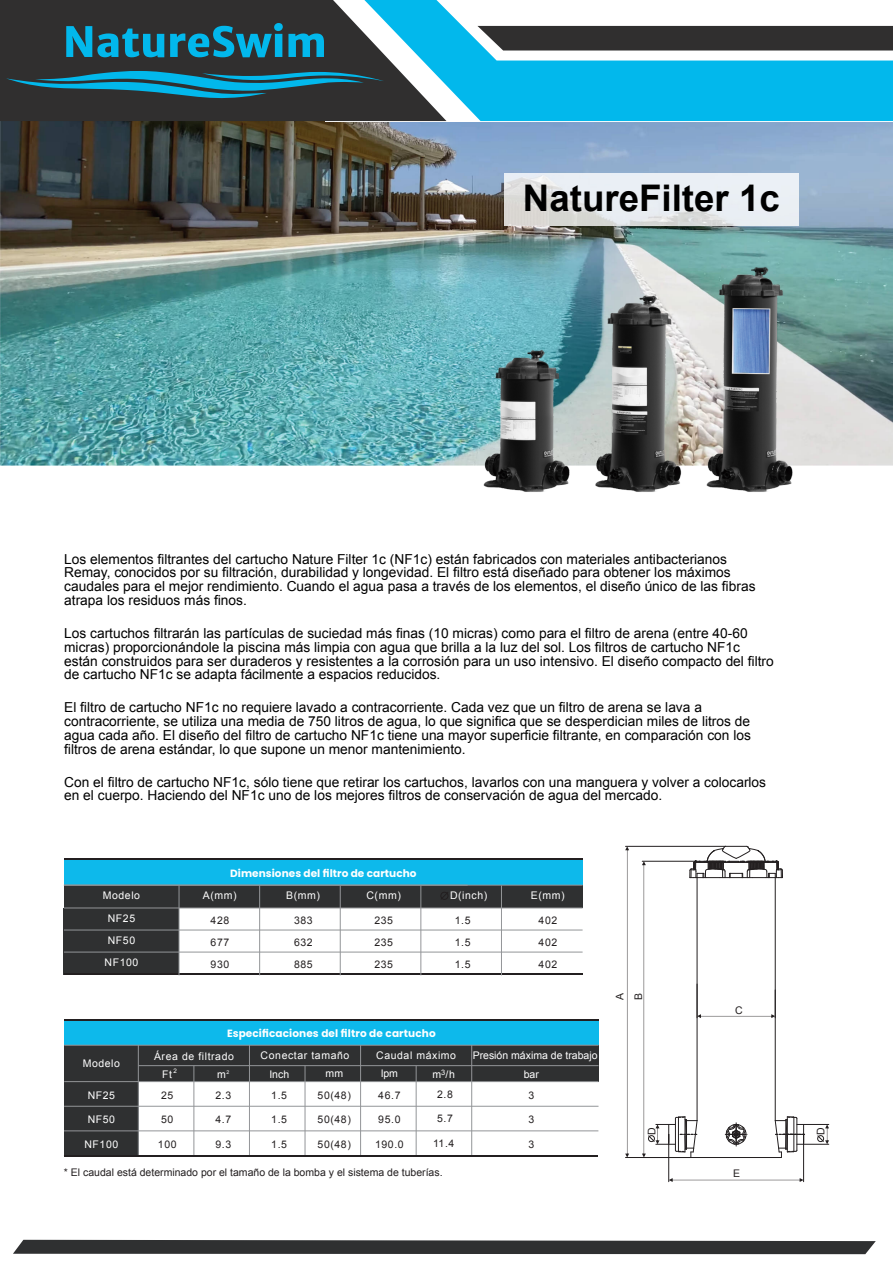
<style>
.page{position:relative;width:893px;height:1263px;background:#fff}
.page>*{position:absolute;margin:0;border:0;box-sizing:border-box;transform-origin:0 0}
.t1{font:700 36.75px "Arial";color:#000}
.t2{font:13.8px/13.8px "Arial";color:#000}
.t3{font:10.5px/22px "Arial";color:#231f20;text-align:justify}
.t4{font:10.5px/22px "Arial";letter-spacing:.055em;color:#fff;text-align:center}
.t5{font:700 10.5px "Poppins";letter-spacing:.01em;color:#fff}
.t6{font:10.5px "Arial";color:#fff}
.s1{color:#231f20}
.s2{color:#fff}
</style>
<div class="page">
<img style="left:0;top:121px;width:893px;height:344px">
<div style="left:64px;top:1081px;width:75px;height:75px;background:#2f3031"></div>
<div style="left:64px;top:1045px;width:534px;height:36px;background:#2f3031"></div>
<div style="left:64px;top:1021px;width:534px;height:24px;background:#0db9eb"></div>
<hr style="left:64px;top:1130px;width:534px;height:1px;background:#939598">
<hr style="left:64px;top:1106px;width:534px;height:1px;background:#939598">
<hr style="left:64px;top:1081px;width:534px;height:1px;background:#939598">
<hr style="left:138px;top:1045px;width:1px;height:110px;background:#939598">
<hr style="left:194px;top:1065px;width:1px;height:91px;background:#939598">
<hr style="left:249px;top:1045px;width:1px;height:110px;background:#939598">
<hr style="left:305px;top:1065px;width:1px;height:91px;background:#939598">
<hr style="left:360px;top:1045px;width:1px;height:110px;background:#939598">
<hr style="left:416px;top:1065px;width:1px;height:91px;background:#939598">
<hr style="left:471px;top:1045px;width:1px;height:110px;background:#939598">
<hr style="left:139px;top:1065px;width:459px;height:1px;background:#939598">
<hr style="left:64px;top:1020px;width:534px;height:1px;background:#231f20">
<hr style="left:64px;top:1045px;width:534px;height:1px;background:#939598">
<hr style="left:64px;top:1155px;width:533px;height:1px;background:#231f20">
<div style="left:64px;top:908px;width:115px;height:66px;background:#2f3031"></div>
<div style="left:64px;top:885px;width:519px;height:23px;background:#2f3031"></div>
<div style="left:64px;top:860px;width:519px;height:25px;background:#0db9eb"></div>
<hr style="left:64px;top:858px;width:519px;height:2px;background:#231f20">
<hr style="left:64px;top:908px;width:519px;height:1px;background:#939598">
<hr style="left:64px;top:930px;width:519px;height:1px;background:#939598">
<hr style="left:64px;top:952px;width:519px;height:1px;background:#939598">
<hr style="left:64px;top:885px;width:519px;height:1px;background:#939598">
<hr style="left:64px;top:973px;width:519px;height:2px;background:#231f20">
<hr style="left:179px;top:885px;width:1px;height:90px;background:#939598">
<hr style="left:340px;top:885px;width:1px;height:90px;background:#939598">
<hr style="left:259px;top:885px;width:1px;height:90px;background:#939598">
<hr style="left:421px;top:885px;width:1px;height:90px;background:#939598">
<hr style="left:501px;top:885px;width:1px;height:90px;background:#939598">
<svg style="left:440px;top:892px;width:8px;height:8px"></svg>
<img style="left:504px;top:173px;width:294px;height:53px">
<svg style="left:446px;top:9px;width:447px;height:112px;fill:#02b8ec"></svg>
<svg style="left:0;top:0;width:446px;height:121px;background:#3f5055"></svg>
<svg style="left:66px;top:26px;width:98px;height:31px;background:#177691"></svg>
<svg style="left:170px;top:23px;width:154px;height:34px;background:#1b6a81"></svg>
<svg style="left:6px;top:71px;width:378px;height:30px;background:#1f5e71"></svg>
<img style="left:476px;top:261px;width:323px;height:231px">
<svg style="left:669px;top:1178px;width:134px;height:4px"></svg>
<hr style="left:668px;top:1134px;width:1px;height:48px;background:#231f20">
<hr style="left:803px;top:1134px;width:1px;height:48px;background:#231f20">
<svg style="left:625px;top:847px;width:4px;height:310px"></svg>
<hr style="left:625px;top:846px;width:101px;height:1px;background:#231f20">
<hr style="left:625px;top:1157px;width:66px;height:1px;background:#231f20">
<hr style="left:691px;top:1157px;width:90px;height:1px;background:#231f20">
<svg style="left:642px;top:846px;width:187px;height:311px"></svg>
<svg style="left:13px;top:1240px;width:863px;height:14px;background:#393a3b"></svg>
<h1 class="t1" style="left:523px;top:184px;width:258px">NatureFilter 1c</h1>
<p class="t2" style="left:64px;top:553px;width:693px">Los elementos filtrantes del cartucho Nature Filter 1c (NF1c) están fabricados con materiales antibacterianos Remay, conocidos por su filtración, durabilidad y longevidad. El filtro está diseñado para obtener los máximos caudales para el mejor rendimiento. Cuando el agua pasa a través de los elementos, el diseño único de las fibras atrapa los residuos más finos.</p>
<p class="t2" style="left:64px;top:627px;width:711px">Los cartuchos filtrarán las partículas de suciedad más finas (10 micras) como para el filtro de arena (entre 40-60 micras) proporcionándole la piscina más limpia con agua que brilla a la luz del sol. Los filtros de cartucho NF1c están construidos para ser duraderos y resistentes a la corrosión para un uso intensivo. El diseño compacto del filtro de cartucho NF1c se adapta fácilmente a espacios reducidos.</p>
<p class="t2" style="left:64px;top:702px;width:688px">El filtro de cartucho NF1c no requiere lavado a contracorriente. Cada vez que un filtro de arena se lava a contracorriente, se utiliza una media de 750 litros de agua, lo que significa que se desperdician miles de litros de agua cada año. El diseño del filtro de cartucho NF1c tiene una mayor superficie filtrante, en comparación con los filtros de arena estándar, lo que supone un menor mantenimiento.</p>
<p class="t2" style="left:64px;top:776px;width:703px">Con el filtro de cartucho NF1c, sólo tiene que retirar los cartuchos, lavarlos con una manguera y volver a colocarlos en el cuerpo. Haciendo del NF1c uno de los mejores filtros de conservación de agua del mercado.</p>
<p class="t5" style="left:230px;top:866px;width:188px">Dimensiones del filtro de cartucho</p>
<p class="t4" style="left:103px;top:885px;width:39px">Modelo</p>
<p class="t4" style="left:203px;top:885px;width:35px">A(mm)</p>
<p class="t4" style="left:286px;top:885px;width:35px">B(mm)</p>
<p class="t4" style="left:366px;top:885px;width:36px">C(mm)</p>
<p class="t4" style="left:450px;top:885px;width:39px">D(inch)</p>
<p class="t4" style="left:531px;top:885px;width:35px">E(mm)</p>
<p class="t4" style="left:105px;top:908px;width:35px">NF25<br>NF50<br>NF100</p>
<p class="t3" style="left:211px;top:910px;width:20px">428<br>677<br>930</p>
<p class="t3" style="left:294px;top:910px;width:20px">383<br>632<br>885</p>
<p class="t3" style="left:374px;top:910px;width:20px">235<br>235<br>235</p>
<p class="t3" style="left:455px;top:910px;width:17px">1.5<br>1.5<br>1.5</p>
<p class="t3" style="left:539px;top:910px;width:20px">402<br>402<br>402</p>
<p class="t5" style="left:227px;top:1026px;width:210px">Especificaciones del filtro de cartucho</p>
<p class="t4" style="left:83px;top:1054px;width:39px">Modelo</p>
<p class="t4" style="left:88px;top:1085px;width:29px">NF25</p>
<p class="t4" style="left:88px;top:1109px;width:29px">NF50</p>
<p class="t4" style="left:84px;top:1134px;width:35px">NF100</p>
<p class="t4" style="left:154px;top:1047px;width:81px">Área de filtrado</p>
<p class="t4" style="left:161px;top:1065px;width:17px;line-height:21px;text-align:left">Ft<sup>2<br></sup><span class="s1">25</span></p>
<p class="t3" style="left:161px;top:1109px;width:14px">50</p>
<p class="t3" style="left:158px;top:1134px;width:20px">100</p>
<p class="t3" style="left:215px;top:1065px;width:17px;line-height:20.9px"><span class="s2">m</span><sup>2<br></sup>2.3</p>
<p class="t3" style="left:215px;top:1109px;width:17px">4.7</p>
<p class="t3" style="left:215px;top:1134px;width:17px">9.3</p>
<p class="t4" style="left:261px;top:1045px;width:90px">Conectar tamaño</p>
<p class="t4" style="left:376px;top:1045px;width:81px">Caudal máximo</p>
<p class="t6" style="left:473px;top:1051px;width:126px">Presión máxima de trabajo</p>
<p class="t4" style="left:269px;top:1064px;width:21px">Inch</p>
<p class="t4" style="left:326px;top:1063px;width:19px">mm</p>
<p class="t4" style="left:381px;top:1063px;width:18px">lpm</p>
<p class="t4" style="left:524px;top:1064px;width:17px">bar</p>
<p class="t4" style="left:433px;top:1065px;width:24px;line-height:20px">m<sup>3</sup>/h<br><span class="s1">2.8</span></p>
<p class="t3" style="left:437px;top:1108px;width:17px">5.7</p>
<p class="t3" style="left:433px;top:1133px;width:23px">11.4</p>
<p class="t3" style="left:318px;top:1085px;width:35px">50(48)</p>
<p class="t3" style="left:318px;top:1109px;width:35px">50(48)</p>
<p class="t3" style="left:318px;top:1134px;width:35px">50(48)</p>
<p class="t3" style="left:529px;top:1085px;width:7px">3</p>
<p class="t3" style="left:529px;top:1109px;width:7px">3</p>
<p class="t3" style="left:529px;top:1134px;width:7px">3</p>
<p class="t3" style="left:378px;top:1085px;width:24px">46.7</p>
<p class="t3" style="left:378px;top:1109px;width:24px">95.0</p>
<p class="t3" style="left:375px;top:1134px;width:30px">190.0</p>
<p class="t3" style="left:271px;top:1085px;width:17px">1.5</p>
<p class="t3" style="left:271px;top:1109px;width:17px">1.5</p>
<p class="t3" style="left:271px;top:1134px;width:17px">1.5</p>
<p class="t3" style="left:64px;top:1162px;width:380px">* El caudal está determinado por el tamaño de la bomba y el sistema de tuberías.</p>
<p class="t3" style="left:610px;top:1000px;width:9px;rotate:-90deg">A</p>
<p class="t3" style="left:628px;top:1000px;width:9px;rotate:-90deg">B</p>
<p class="t3" style="left:735px;top:1000px;width:9px">C</p>
<p class="t3" style="left:642px;top:1135px;width:9px;rotate:-90deg">D</p>
<p class="t3" style="left:811px;top:1135px;width:9px;rotate:-90deg">D</p>
<p class="t3" style="left:733px;top:1164px;width:9px">E</p>
</div>
